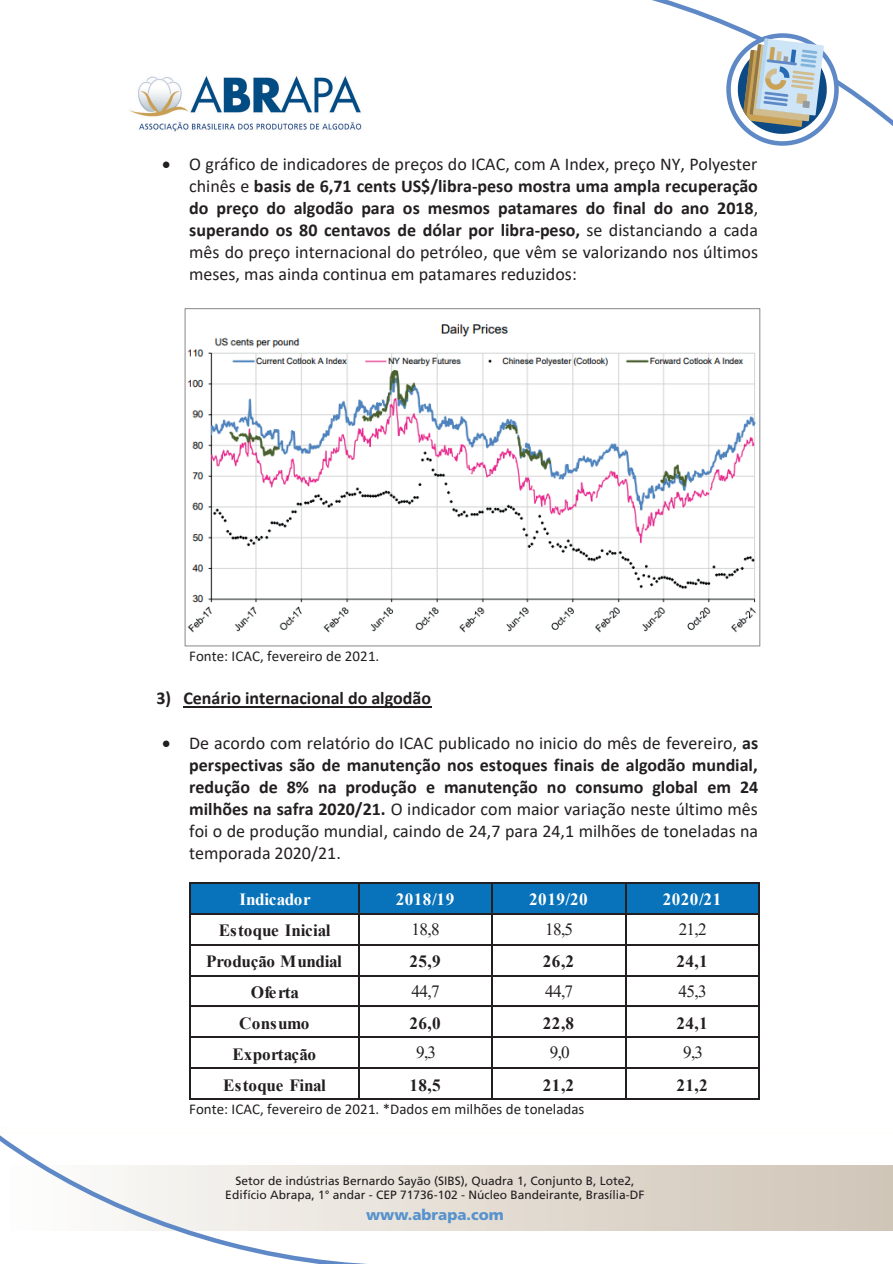
<style>
.page{position:relative;width:893px;height:1264px;background:#fff}
.page>*{position:absolute;margin:0;border:0;box-sizing:border-box;transform-origin:0 0}
.t1{font:18px/22px "Calibri";color:#231f20;text-align:justify}
.t2{font:700 18px "Calibri";color:#231f20}
.t3{font:700 17.1px "Times New Roman";color:#231f20}
.t4{font:17.1px "Times New Roman";letter-spacing:-.035em;color:#231f20}
.t5{font:700 17.1px "Times New Roman";letter-spacing:.03em;color:#fff}
.t6{font:700 17.1px "Times New Roman";letter-spacing:-.025em;color:#231f20}
.t7{font:700 17.1px "Times New Roman";letter-spacing:-.02em;color:#fff}
.t8{font:15px "Calibri";color:#231f20}
.t9{font:900 15px "Frutiger LT Std";color:#5692cd}
.t10{font:12px/14.4px "Frutiger LT Std";color:#231f20;text-align:center}
.s1{font-weight:700}
</style>
<div class="page">
<img style="left:183px;top:308px;width:578px;height:792px">
<hr style="left:183px;top:706px;width:248px;height:1px;background:#231f20">
<img style="left:186px;top:310px;width:572px;height:334px">
<div style="left:190px;top:883px;width:569px;height:31px;background:#0873bb"></div>
<hr style="left:189px;top:882px;width:1px;height:217px;background:#231f20">
<hr style="left:358px;top:883px;width:1px;height:216px;background:#231f20">
<hr style="left:491px;top:883px;width:1px;height:216px;background:#231f20">
<hr style="left:625px;top:883px;width:1px;height:216px;background:#231f20">
<hr style="left:758px;top:883px;width:1px;height:216px;background:#231f20">
<hr style="left:190px;top:882px;width:569px;height:1px;background:#231f20">
<hr style="left:190px;top:913px;width:569px;height:1px;background:#231f20">
<hr style="left:190px;top:943px;width:569px;height:2px;background:#231f20">
<hr style="left:190px;top:974px;width:569px;height:1px;background:#231f20">
<hr style="left:190px;top:1005px;width:569px;height:1px;background:#231f20">
<hr style="left:190px;top:1036px;width:569px;height:1px;background:#231f20">
<hr style="left:190px;top:1067px;width:569px;height:1px;background:#231f20">
<hr style="left:190px;top:1098px;width:569px;height:1px;background:#231f20">
<svg style="left:385px;top:1165px;width:507px;height:65px"></svg>
<svg style="left:0;top:1133px;width:385px;height:130px"></svg>
<img style="left:129px;top:76px;width:232px;height:56px">
<svg style="left:652px;top:0;width:240px;height:126px"></svg>
<svg style="left:726px;top:33px;width:112px;height:113px"></svg>
<p class="t1" style="left:189px;top:152px;width:570px;text-indent:-27px">• O gráfico de indicadores de preços do ICAC, com A Index, preço NY, Polyester chinês e <span class="s1">basis de 6,71 cents US$/libra-peso mostra uma ampla recuperação do preço do algodão para os mesmos patamares do final do ano 2018</span>, <span class="s1">superando os 80 centavos de dólar por libra-peso,</span> se distanciando a cada mês do preço internacional do petróleo, que vêm se valorizando nos últimos meses, mas ainda continua em patamares reduzidos:</p>
<p class="t8" style="left:189px;top:645px;width:192px">Fonte: ICAC, fevereiro de 2021.</p>
<p class="t2" style="left:156px;top:685px;width:276px">3) Cenário internacional do algodão</p>
<p class="t1" style="left:189px;top:731px;width:570px;text-indent:-27px">• De acordo com relatório do ICAC publicado no inicio do mês de fevereiro, <span class="s1">as perspectivas são de manutenção nos estoques finais de algodão mundial, redução de 8% na produção e manutenção no consumo global em 24 milhões na safra 2020/21.</span> O indicador com maior variação neste último mês foi o de produção mundial, caindo de 24,7 para 24,1 milhões de toneladas na temporada 2020/21.</p>
<p class="t7" style="left:239px;top:887px;width:73px">Indicador</p>
<p class="t5" style="left:395px;top:887px;width:60px">2018/19</p>
<p class="t5" style="left:529px;top:887px;width:60px">2019/20</p>
<p class="t5" style="left:662px;top:887px;width:60px">2020/21</p>
<p class="t3" style="left:219px;top:917px;width:113px">Estoque Inicial</p>
<p class="t4" style="left:411px;top:917px;width:29px">18,8</p>
<p class="t4" style="left:545px;top:917px;width:29px">18,5</p>
<p class="t4" style="left:678px;top:917px;width:29px">21,2</p>
<p class="t6" style="left:206px;top:948px;width:137px">Produção Mundial</p>
<p class="t3" style="left:409px;top:948px;width:33px">25,9</p>
<p class="t3" style="left:543px;top:948px;width:33px">26,2</p>
<p class="t3" style="left:676px;top:948px;width:33px">24,1</p>
<p class="t3" style="left:251px;top:979px;width:50px">Oferta</p>
<p class="t4" style="left:411px;top:978px;width:29px">44,7</p>
<p class="t4" style="left:545px;top:978px;width:29px">44,7</p>
<p class="t4" style="left:678px;top:978px;width:29px">45,3</p>
<p class="t3" style="left:239px;top:1010px;width:72px">Consumo</p>
<p class="t3" style="left:409px;top:1010px;width:33px">26,0</p>
<p class="t3" style="left:543px;top:1010px;width:33px">22,8</p>
<p class="t3" style="left:676px;top:1010px;width:33px">24,1</p>
<p class="t3" style="left:232px;top:1041px;width:85px">Exportação</p>
<p class="t4" style="left:416px;top:1040px;width:21px">9,3</p>
<p class="t4" style="left:549px;top:1040px;width:21px">9,0</p>
<p class="t4" style="left:683px;top:1040px;width:21px">9,3</p>
<p class="t3" style="left:223px;top:1072px;width:104px">Estoque Final</p>
<p class="t3" style="left:409px;top:1072px;width:33px">18,5</p>
<p class="t3" style="left:543px;top:1072px;width:33px">21,2</p>
<p class="t3" style="left:676px;top:1072px;width:33px">21,2</p>
<p class="t8" style="left:189px;top:1098px;width:397px">Fonte: ICAC, fevereiro de 2021. *Dados em milhões de toneladas</p>
<p class="t10" style="left:225px;top:1172px;width:420px">Setor de indústrias Bernardo Sayão (SIBS), Quadra 1, Conjunto B, Lote2,<br>Edifício Abrapa, 1° andar - CEP 71736-102 - Núcleo Bandeirante, Brasília-DF</p>
<p class="t9" style="left:366px;top:1205px;width:139px">www.abrapa.com</p>
</div>
